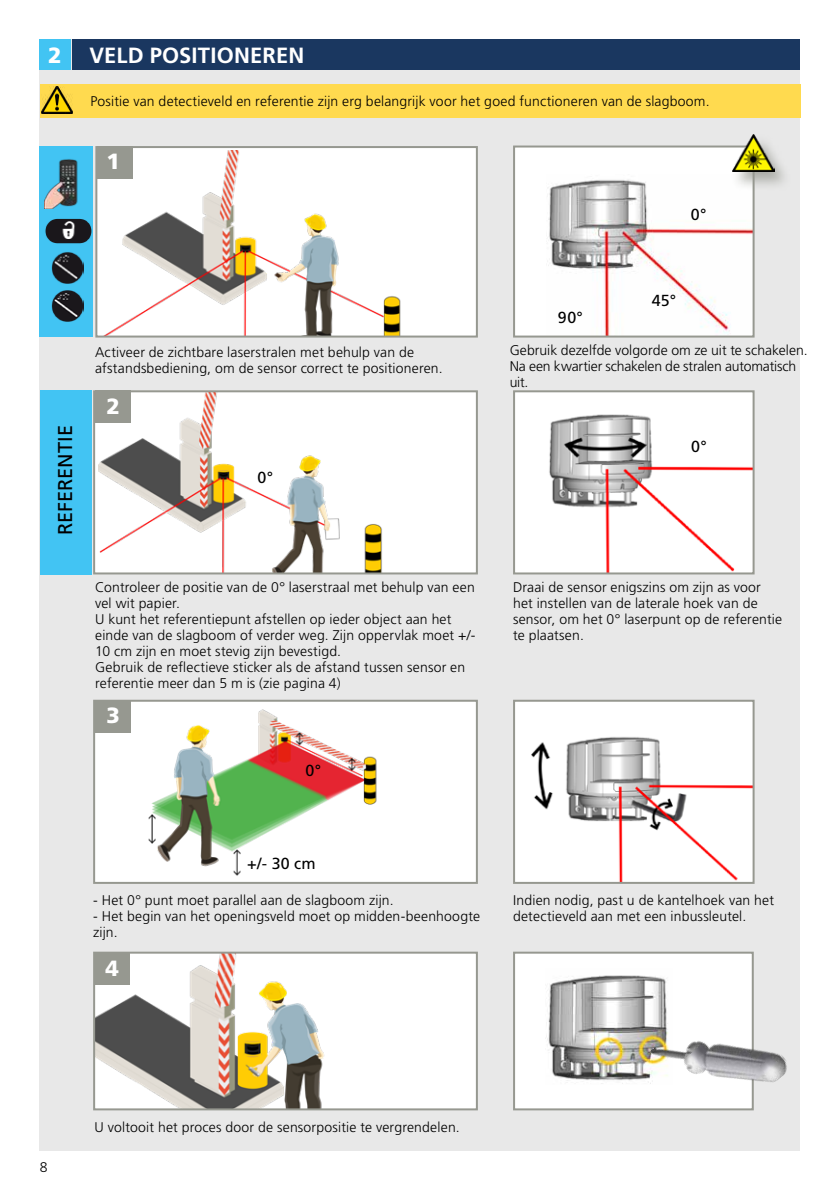
<style>
.page{position:relative;width:840px;height:1191px;background:#fff}
.page>*{position:absolute;margin:0;border:0;box-sizing:border-box;transform-origin:0 0}
.t1{font:700 22px "Frutiger LT Std";letter-spacing:.005em;color:#fff}
.t2{font:900 22px "Frutiger LT Std";color:#fff}
.t3{font:20px "Frutiger LT Std";color:#000}
.t4{font:16px "Frutiger LT Std";letter-spacing:.015em;color:#000}
.t5{font:300 14px/16px "Frutiger LT Std";letter-spacing:.01em;color:#000}
</style>
<div class="page">
<div style="left:40px;top:40px;width:759px;height:1111px;background:#e8e8e8"></div>
<div style="left:514px;top:146px;width:239px;height:190px;background:#fff"></div>
<img style="left:547px;top:179px;width:204px;height:155px">
<div style="left:513px;top:145px;width:241px;height:192px;border:2px solid #969890"></div>
<img style="left:99px;top:150px;width:375px;height:184px">
<div style="left:95px;top:146px;width:382px;height:191px;border:2px solid #969890"></div>
<div style="left:40px;top:146px;width:53px;height:190px;background:#42c4f3"></div>
<div style="left:40px;top:40px;width:31px;height:30px;background:#42c4f3"></div>
<div style="left:730px;top:134px;width:62px;height:57px;background:#969890;opacity:.75"></div>
<img style="left:732px;top:135px;width:42px;height:37px">
<img style="left:44px;top:159px;width:34px;height:50px">
<img style="left:45px;top:218px;width:46px;height:25px">
<img style="left:51px;top:252px;width:32px;height:32px">
<img style="left:51px;top:290px;width:32px;height:31px">
<div style="left:514px;top:391px;width:239px;height:182px;background:#fff"></div>
<img style="left:549px;top:414px;width:202px;height:157px">
<div style="left:513px;top:390px;width:241px;height:184px;border:2px solid #969890"></div>
<div style="left:514px;top:700px;width:239px;height:183px;background:#fff"></div>
<img style="left:531px;top:737px;width:220px;height:144px">
<div style="left:513px;top:699px;width:241px;height:185px;border:2px solid #969890"></div>
<div style="left:514px;top:952px;width:238px;height:157px;background:#fff"></div>
<img style="left:546px;top:975px;width:120px;height:109px">
<div style="left:513px;top:951px;width:240px;height:159px;border:2px solid #969890"></div>
<div style="left:94px;top:391px;width:382px;height:182px;background:#fff"></div>
<img style="left:98px;top:393px;width:284px;height:178px">
<div style="left:93px;top:390px;width:384px;height:184px;border:2px solid #969890"></div>
<img style="left:649px;top:988px;width:138px;height:123px">
<div style="left:94px;top:700px;width:382px;height:183px;background:#fff"></div>
<img style="left:100px;top:709px;width:277px;height:167px">
<div style="left:93px;top:699px;width:384px;height:185px;border:2px solid #969890"></div>
<div style="left:97px;top:146px;width:36px;height:33px;background:#969890"></div>
<div style="left:95px;top:390px;width:36px;height:33px;background:#969890"></div>
<div style="left:95px;top:699px;width:36px;height:33px;background:#969890"></div>
<img style="left:96px;top:954px;width:378px;height:153px">
<div style="left:93px;top:951px;width:384px;height:159px;border:2px solid #969890"></div>
<div style="left:94px;top:952px;width:36px;height:33px;background:#969890"></div>
<div style="left:40px;top:84px;width:759px;height:34px;background:#ffda4f"></div>
<img style="left:42px;top:87px;width:30px;height:27px">
<div style="left:40px;top:390px;width:51px;height:184px;background:#42c4f3"></div>
<div style="left:72px;top:40px;width:727px;height:30px;background:#1a3760"></div>
<h1 class="t2" style="left:48px;top:42px;width:15px">2</h1>
<h1 class="t1" style="left:89px;top:42px;width:216px">VELD POSITIONEREN</h1>
<p class="t5" style="left:90px;top:93px;width:620px">Positie van detectieveld en referentie zijn erg belangrijk voor het goed functioneren van de slagboom.</p>
<h1 class="t2" style="left:106px;top:148px;width:15px">1</h1>
<p class="t4" style="left:690px;top:205px;width:17px">0°</p>
<h2 class="t3" style="left:53px;top:535px;width:112px;rotate:-90deg">REFERENTIE</h2>
<p class="t5" style="left:95px;top:344px;width:349px">Activeer de zichtbare laserstralen met behulp van de afstandsbediening, om de sensor correct te positioneren.</p>
<h1 class="t2" style="left:106px;top:393px;width:15px">2</h1>
<p class="t4" style="left:257px;top:468px;width:17px">0°</p>
<p class="t5" style="left:95px;top:579px;width:381px">Controleer de positie van de 0° laserstraal met behulp van een vel wit papier.<br>U kunt het referentiepunt afstellen op ieder object aan het einde van de slagboom of verder weg. Zijn oppervlak moet +/- 10 cm zijn en moet stevig zijn bevestigd.<br>Gebruik de reflectieve sticker als de afstand tussen sensor en referentie meer dan 5 m is (zie pagina 4)</p>
<h1 class="t2" style="left:106px;top:702px;width:15px">3</h1>
<p class="t4" style="left:305px;top:761px;width:17px">0°</p>
<p class="t4" style="left:557px;top:308px;width:27px">90°</p>
<p class="t4" style="left:651px;top:291px;width:26px">45°</p>
<p class="t5" style="left:509px;top:343px;width:299px">Gebruik dezelfde volgorde om ze uit te schakelen.<br>Na een kwartier schakelen de stralen automatisch uit.</p>
<p class="t4" style="left:690px;top:437px;width:17px">0°</p>
<p class="t5" style="left:513px;top:579px;width:270px">Draai de sensor enigszins om zijn as voor het instellen van de laterale hoek van de sensor, om het 0° laserpunt op de referentie te plaatsen.</p>
<p class="t4" style="left:247px;top:854px;width:70px">+/- 30 cm</p>
<p class="t5" style="left:93px;top:892px;width:302px">- Het 0° punt moet parallel aan de slagboom zijn.</p>
<p class="t5" style="left:93px;top:908px;width:388px">- Het begin van het openingsveld moet op midden-beenhoogte zijn.</p>
<h1 class="t2" style="left:105px;top:954px;width:15px">4</h1>
<p class="t5" style="left:513px;top:892px;width:262px">Indien nodig, past u de kantelhoek van het detectieveld aan met een inbussleutel.</p>
<p class="t5" style="left:40px;top:1159px;width:9px">8</p>
<p class="t5" style="left:95px;top:1119px;width:366px">U voltooit het proces door de sensorpositie te vergrendelen.</p>
</div>
